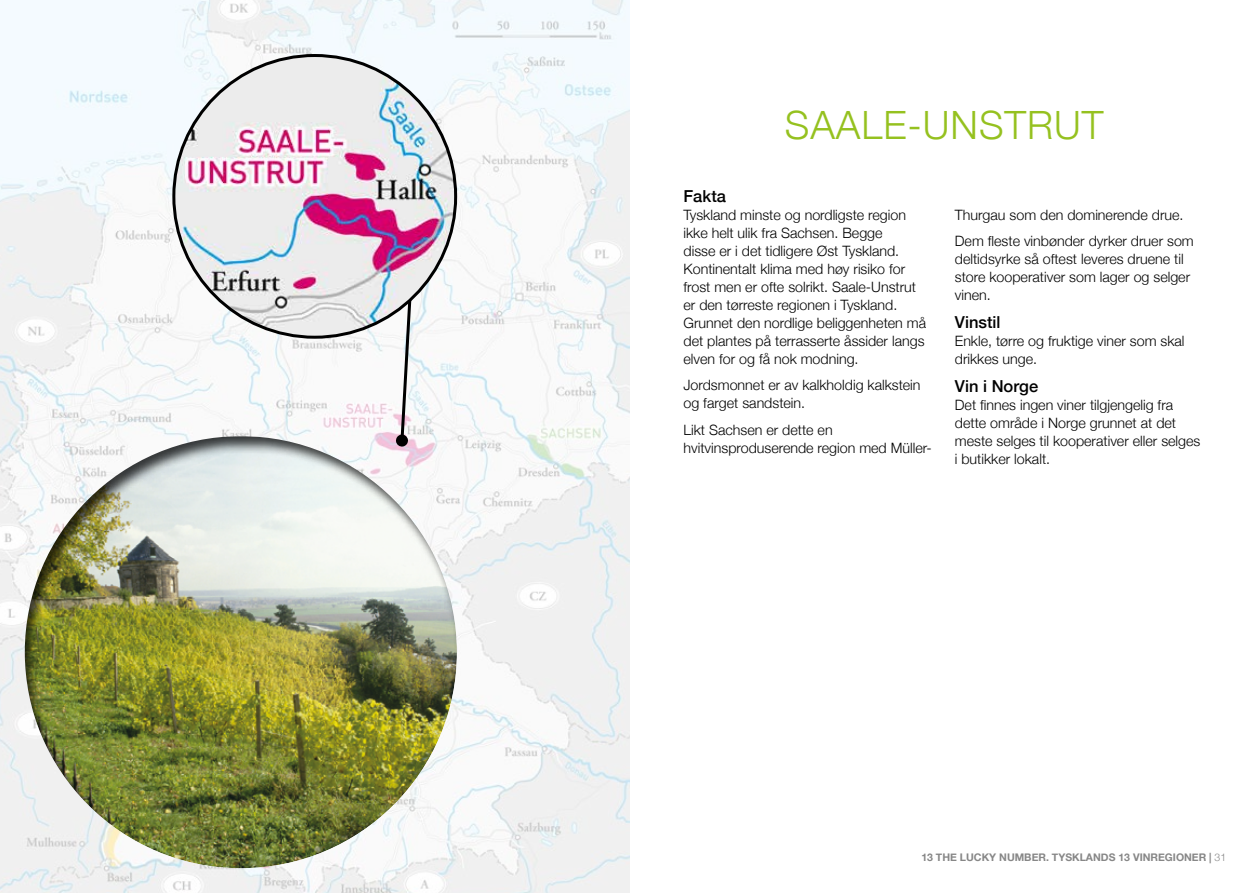
<style>
.page{position:relative;width:1259px;height:893px;background:#fff}
.page>*{position:absolute;margin:0;border:0;box-sizing:border-box;transform-origin:0 0}
.t1{font:300 39px "Helvetica Neue";letter-spacing:.025em;color:#95c11f}
.t2{font:500 16.5px "Helvetica Neue";color:#000}
.t3{font:300 14.25px/18px "Helvetica Neue";color:#000}
.t4{font:700 10.5px "Helvetica Neue";color:#878787}
.s1{font-weight:300}
</style>
<div class="page">
<img style="left:0;top:0;width:629px;height:893px">
<svg style="left:395px;top:296px;width:19px;height:139px"></svg>
<img style="left:174px;top:56px;width:281px;height:281px;border-radius:141px">
<div style="left:24px;top:435px;width:435px;height:436px;background:#000;opacity:.75"></div>
<h1 class="t1" style="left:785px;top:93px;width:320px">SAALE-UNSTRUT</h1>
<p class="t2" style="left:683px;top:183px;width:44px">Fakta</p>
<p class="t3" style="left:683px;top:205px;width:244px">Tyskland minste og nordligste region ikke helt ulik fra Sachsen. Begge<br>disse er i det tidligere Øst Tyskland.<br>Kontinentalt klima med høy risiko for frost men er ofte solrikt. Saale-Unstrut er den tørreste regionen i Tyskland.<br>Grunnet den nordlige beliggenheten må det plantes på terrasserte åssider langs elven for og få nok modning.</p>
<p class="t3" style="left:683px;top:375px;width:239px">Jordsmonnet er av kalkholdig kalkstein og farget sandstein.</p>
<p class="t3" style="left:683px;top:420px;width:250px">Likt Sachsen er dette en hvitvinsproduserende region med Müller-</p>
<p class="t3" style="left:955px;top:200px;width:240px;line-height:26.5px">Thurgau som den dominerende drue.<br>Dem fleste vinbønder dyrker druer som</p>
<p class="t3" style="left:955px;top:249px;width:237px">deltidsyrke så oftest leveres druene til store kooperativer som lager og selger vinen.</p>
<p class="t2" style="left:955px;top:309px;width:47px">Vinstil</p>
<p class="t3" style="left:955px;top:331px;width:231px">Enkle, tørre og fruktige viner som skal drikkes unge.</p>
<p class="t2" style="left:955px;top:373px;width:85px">Vin i Norge</p>
<p class="t3" style="left:955px;top:395px;width:247px">Det finnes ingen viner tilgjengelig fra dette område i Norge grunnet at det meste selges til kooperativer eller selges i butikker lokalt.</p>
<p class="t4" style="left:921px;top:849px;width:306px">13 THE LUCKY NUMBER. TYSKLANDS 13 VINREGIONER | <span class="s1">31</span></p>
</div>
